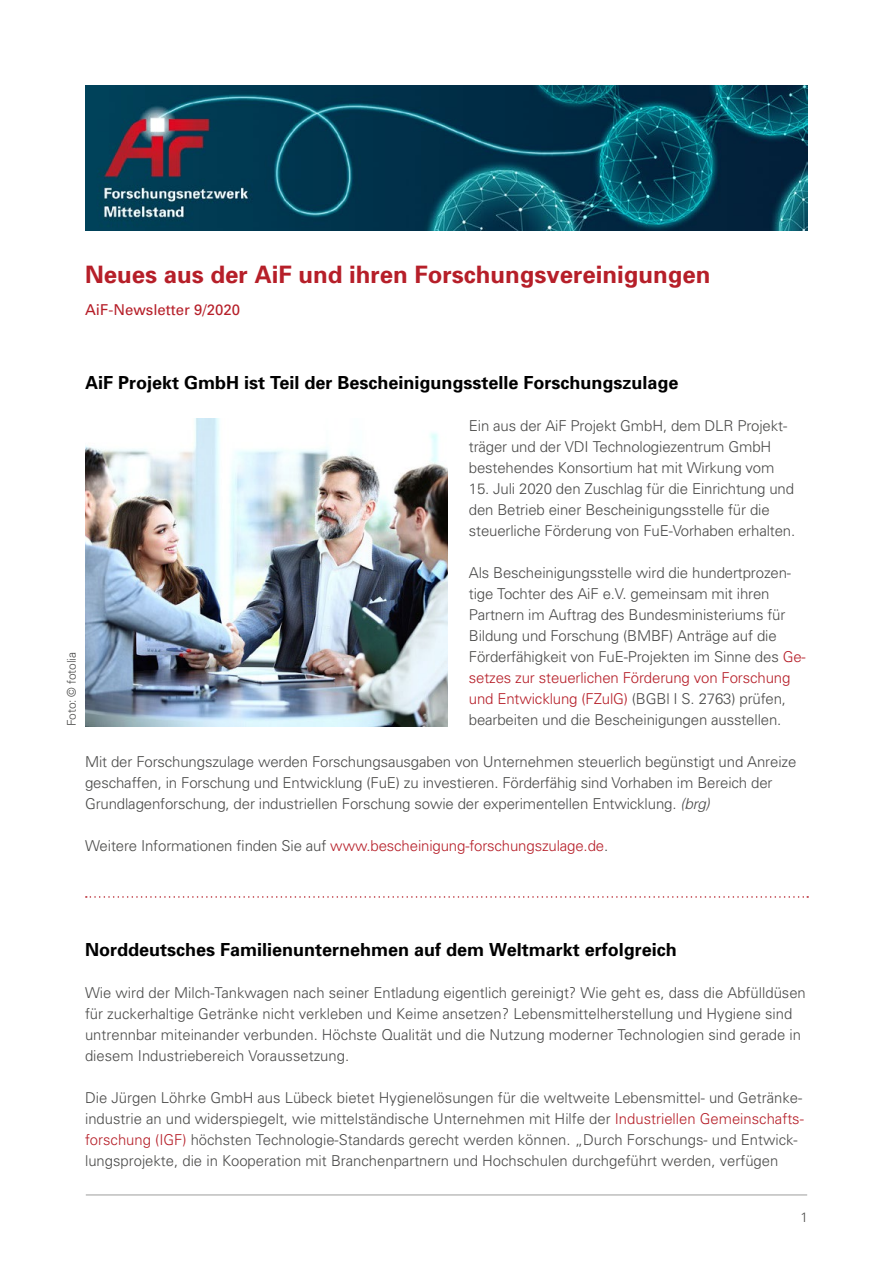
<style>
.page{position:relative;width:893px;height:1263px;background:#fff}
.page>*{position:absolute;margin:0;border:0;box-sizing:border-box;transform-origin:0 0}
.Einf__Abs{font:700 24px "Univers";color:#b61f29}
.t1{font:700 18px "Univers";color:#000}
.t2{font:300 15px/21px "Univers";letter-spacing:-.01em;color:#4a4a49}
.t3{font:300 15px "Univers";letter-spacing:-.01em;color:#b61f29}
.Einf__Abs-2{font:15px "Univers";color:#b61f29}
.Einf__Abs-3{font:300 13.5px "Univers";color:#4a4a49}
.Einf__Abs-4{font:300 12px "Univers";letter-spacing:-.015em;color:#4a4a49}
.s1{color:#b61f29}
.s2{font-family:"Univers S";font-style:italic}
.s3{color:#4a4a49}
</style>
<div class="page">
<img style="left:85px;top:85px;width:723px;height:146px">
<hr style="left:86px;top:1194px;width:721px;height:1px;background:#9d9d9c">
<img style="left:86px;top:418px;width:362px;height:308px">
<svg style="left:86px;top:896px;width:722px;height:2px"></svg>
<p class="Einf__Abs" style="left:85px;top:260px;width:627px">Neues aus der AiF und ihren Forschungsvereinigungen</p>
<p class="Einf__Abs-2" style="left:85px;top:301px;width:157px">AiF-Newsletter 9/2020</p>
<p class="Einf__Abs-4" style="left:64px;top:726px;width:75px;rotate:-90deg">Foto: © fotolia</p>
<p class="t1" style="left:85px;top:372px;width:595px">AiF Projekt GmbH ist Teil der Bescheinigungsstelle Forschungszulage</p>
<p class="t2" style="left:469px;top:415px;width:320px">Ein aus der AiF Projekt GmbH, dem DLR Projekt&shy;träger und der VDI Technologiezentrum GmbH bestehendes Konsortium hat mit Wirkung vom</p>
<p class="t2" style="left:469px;top:478px;width:328px">15. Juli 2020 den Zuschlag für die Einrichtung und den Betrieb einer Bescheinigungsstelle für die steuerliche Förderung von FuE-Vorhaben erhalten.</p>
<p class="t2" style="left:469px;top:562px;width:338px">Als Bescheinigungsstelle wird die hundertprozen&shy;tige Tochter des AiF e.V. gemeinsam mit ihren Partnern im Auftrag des Bundesministeriums für Bildung und Forschung (BMBF) Anträge auf die Förderfähigkeit von FuE-Projekten im Sinne des <span class="s1">Ge&shy;setzes zur steuerlichen Förderung von Forschung und Entwicklung (FZulG)</span> (BGBl I S. 2763) prüfen, bearbeiten und die Bescheinigungen ausstellen.</p>
<p class="t2" style="left:85px;top:751px;width:713px">Mit der Forschungszulage werden Forschungsausgaben von Unternehmen steuerlich begünstigt und Anreize geschaffen, in Forschung und Entwicklung (FuE) zu investieren. Förderfähig sind Vorhaben im Bereich der<br>Grundlagenforschung, der industriellen Forschung sowie der experimentellen Entwicklung. <span class="s2">(brg)</span></p>
<p class="t3" style="left:85px;top:837px;width:525px"><span class="s3">Weitere Informationen finden Sie auf</span> www.bescheinigung-forschungszulage.de<span class="s3">.</span></p>
<p class="t1" style="left:85px;top:939px;width:593px">Norddeutsches Familienunternehmen auf dem Weltmarkt erfolgreich</p>
<p class="t2" style="left:85px;top:982px;width:722px">Wie wird der Milch-Tankwagen nach seiner Entladung eigentlich gereinigt? Wie geht es, dass die Abfülldüsen für zuckerhaltige Getränke nicht verkleben und Keime ansetzen? Lebensmittelherstellung und Hygiene sind untrennbar miteinander verbunden. Höchste Qualität und die Nutzung moderner Technologien sind gerade in diesem Industriebereich Voraussetzung.</p>
<p class="t2" style="left:85px;top:1087px;width:720px">Die Jürgen Löhrke GmbH aus Lübeck bietet Hygienelösungen für die weltweite Lebensmittel- und Getränke&shy;industrie an und widerspiegelt, wie mittelständische Unternehmen mit Hilfe der <span class="s1">Industriellen Gemeinschafts&shy;forschung (IGF)</span> höchsten Technologie-Standards gerecht werden können. „Durch Forschungs- und Entwick&shy;lungsprojekte, die in Kooperation mit Branchenpartnern und Hochschulen durchgeführt werden, verfügen</p>
<p class="Einf__Abs-3" style="left:800px;top:1209px;width:9px">1</p>
</div>
